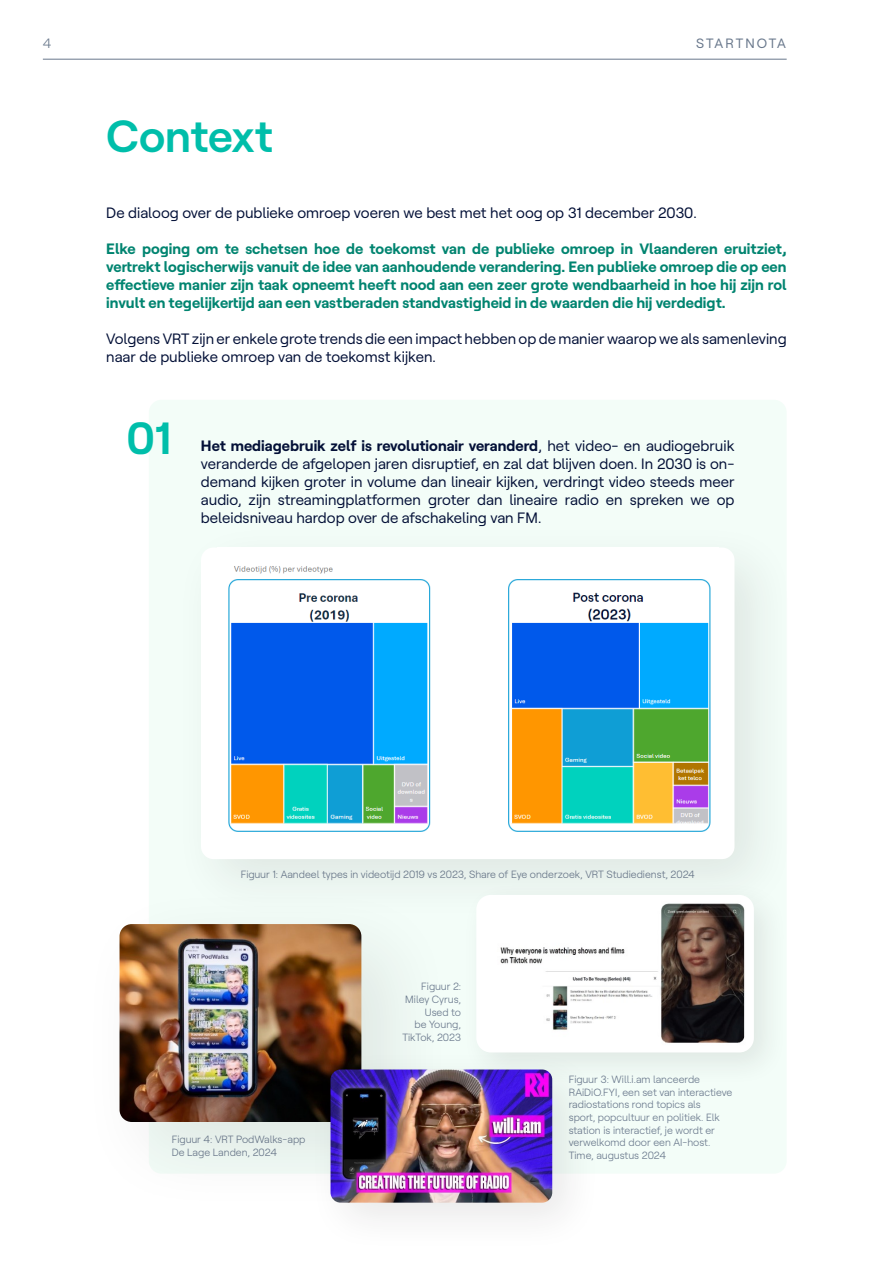
<style>
.page{position:relative;width:893px;height:1263px;background:#fff}
.page>*{position:absolute;margin:0;border:0;box-sizing:border-box;transform-origin:0 0}
.t1{font:600 45px "Roobert VRT";letter-spacing:-.01em;color:#00beaa}
.t2{font:15px/18px "Roobert VRT";color:#031037}
.t3{font:700 15px/18px "Roobert VRT";color:#008470;text-align:justify}
.t4{font:13.5px "Roobert VRT";letter-spacing:.13em;color:#69788c}
.t5{font:300 13.5px "Roobert VRT";color:#69788c}
.t6{font:300 10.5px/12.6px "Roobert VRT";color:#69788c}
.s1{font-weight:700}
</style>
<div class="page">
<hr style="left:43px;top:59px;width:744px;height:1px;background:#69788c">
<div style="left:149px;top:400px;width:638px;height:774px;background:#f3fdf8;border-radius:13px"></div>
<div style="left:172px;top:519px;width:627px;height:405px;background:#231f20;opacity:.1"></div>
<div style="left:201px;top:547px;width:533px;height:312px;background:#fff;border-radius:13px"></div>
<img style="left:228px;top:566px;width:483px;height:266px">
<div style="left:76px;top:881px;width:381px;height:336px;background:#231f20;opacity:.1"></div>
<img style="left:120px;top:924px;width:241px;height:198px">
<div style="left:307px;top:1046px;width:297px;height:208px;background:#231f20;opacity:.1"></div>
<img style="left:330px;top:1069px;width:222px;height:134px">
<div style="left:460px;top:879px;width:330px;height:209px;background:#231f20;opacity:.1"></div>
<img style="left:476px;top:895px;width:278px;height:157px">
<p class="t5" style="left:43px;top:33px;width:10px">4</p>
<p class="t4" style="left:696px;top:33px;width:91px">STARTNOTA</p>
<p class="t1" style="left:106px;top:102px;width:168px">Context</p>
<p class="t2" style="left:106px;top:203px;width:592px">De dialoog over de publieke omroep voeren we best met het oog op 31 december 2030.</p>
<p class="t3" style="left:106px;top:238px;width:682px">Elke poging om te schetsen hoe de toekomst van de publieke omroep in Vlaanderen eruitziet, vertrekt logischerwijs vanuit de idee van aanhoudende verandering. Een publieke omroep die op een effectieve manier zijn taak opneemt heeft nood aan een zeer grote wendbaarheid in hoe hij zijn rol invult en tegelijkertijd aan een vastberaden standvastigheid in de waarden die hij verdedigt.</p>
<p class="t2" style="left:106px;top:329px;width:682px">Volgens VRT zijn er enkele grote trends die een impact hebben op de manier waarop we als samenleving naar de publieke omroep van de toekomst kijken.</p>
<p class="t1" style="left:126px;top:404px;width:47px">01</p>
<p class="t2" style="left:201px;top:436px;width:535px;text-align:justify"><span class="s1">Het mediagebruik zelf is revolutionair veranderd</span>, het video- en audiogebruik veranderde de afgelopen jaren disruptief, en zal dat blijven doen. In 2030 is on&shy;demand kijken groter in volume dan lineair kijken, verdringt video steeds meer audio, zijn streamingplatformen groter dan lineaire radio en spreken we op beleidsniveau hardop over de afschakeling van FM.</p>
<p class="t6" style="left:241px;top:867px;width:456px">Figuur 1: Aandeel types in videotijd 2019 vs 2023, Share of Eye onderzoek, VRT Studiedienst, 2024</p>
<p class="t6" style="left:402px;top:980px;width:60px;text-align:right">Figuur 2:<br>Miley Cyrus,<br>Used to<br>be Young,<br>TikTok, 2023</p>
<p class="t6" style="left:172px;top:1132px;width:135px">Figuur 4: VRT PodWalks-app<br>De Lage Landen, 2024</p>
<p class="t6" style="left:569px;top:1072px;width:165px">Figuur 3: Will.i.am lanceerde<br>RAiDiO.FYI, een set van interactieve radiostations rond topics als<br>sport, popcultuur en politiek. Elk station is interactief, je wordt er verwelkomd door een AI-host.<br>Time, augustus 2024</p>
</div>
